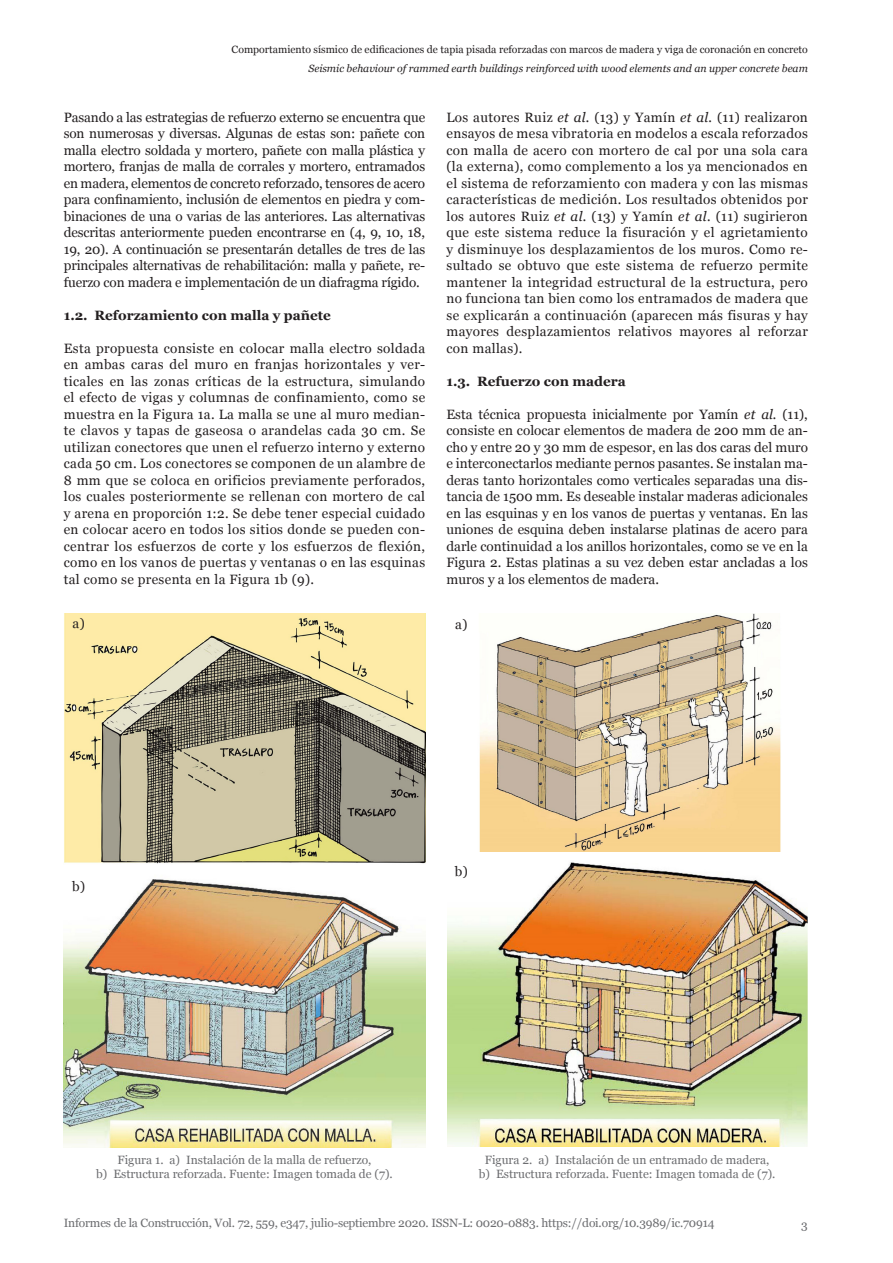
<style>
.page{position:relative;width:893px;height:1263px;background:#fff}
.page>*{position:absolute;margin:0;border:0;box-sizing:border-box;transform-origin:0 0}
.t1{font:13.5px/16.5px "Georgia";letter-spacing:.015em;color:#231f20;text-align:justify}
.t2{font:700 13.5px "Georgia";color:#231f20}
.t3{font:12px/13.5px "Georgia";color:#6c6d70;text-align:center}
.t4{font:10.5px "Georgia";color:#231f20}
.t5{font:italic 10.5px "Georgia";color:#231f20}
.s1{font-style:italic}
</style>
<div class="page">
<img style="left:64px;top:613px;width:361px;height:251px">
<img style="left:64px;top:879px;width:361px;height:268px">
<img style="left:479px;top:613px;width:302px;height:239px">
<img style="left:448px;top:862px;width:360px;height:285px">
<p class="t4" style="left:232px;top:43px;width:578px">Comportamiento sísmico de edificaciones de tapia pisada reforzadas con marcos de madera y viga de coronación en concreto</p>
<p class="t5" style="left:308px;top:63px;width:501px">Seismic behaviour of rammed earth buildings reinforced with wood elements and an upper concrete beam</p>
<p class="t1" style="left:64px;top:109px;width:363px">Pasando a las estrategias de refuerzo externo se encuentra que son numerosas y diversas. Algunas de estas son: pañete con malla electro soldada y mortero, pañete con malla plástica y mortero, franjas de malla de corrales y mortero, entramados en madera, elementos de concreto reforzado, tensores de acero para confinamiento, inclusión de elementos en piedra y com&shy;binaciones de una o varias de las anteriores. Las alternativas descritas anteriormente pueden encontrarse en (4, 9, 10, 18, 19, 20). A continuación se presentarán detalles de tres de las principales alternativas de rehabilitación: malla y pañete, re&shy;fuerzo con madera e implementación de un diafragma rígido.</p>
<p class="t2" style="left:64px;top:307px;width:269px">1.2. Reforzamiento con malla y pañete</p>
<p class="t1" style="left:64px;top:340px;width:363px">Esta propuesta consiste en colocar malla electro soldada en ambas caras del muro en franjas horizontales y ver&shy;ticales en las zonas críticas de la estructura, simulando el efecto de vigas y columnas de confinamiento, como se muestra en la Figura 1a. La malla se une al muro median&shy;te clavos y tapas de gaseosa o arandelas cada 30 cm. Se utilizan conectores que unen el refuerzo interno y externo cada 50 cm. Los conectores se componen de un alambre de 8 mm que se coloca en orificios previamente perforados, los cuales posteriormente se rellenan con mortero de cal y arena en proporción 1:2. Se debe tener especial cuidado en colocar acero en todos los sitios donde se pueden con&shy;centrar los esfuerzos de corte y los esfuerzos de flexión, como en los vanos de puertas y ventanas o en las esquinas tal como se presenta en la Figura 1b (9).</p>
<p class="t1" style="left:73px;top:615px;width:14px">a)</p>
<p class="t1" style="left:446px;top:109px;width:363px">Los autores Ruiz <span class="s1">et al.</span> (13) y Yamín <span class="s1">et al.</span> (11) realizaron ensayos de mesa vibratoria en modelos a escala reforzados con malla de acero con mortero de cal por una sola cara (la externa), como complemento a los ya mencionados en el sistema de reforzamiento con madera y con las mismas características de medición. Los resultados obtenidos por los autores Ruiz <span class="s1">et al.</span> (13) y Yamín <span class="s1">et al.</span> (11) sugirieron que este sistema reduce la fisuración y el agrietamiento y disminuye los desplazamientos de los muros. Como re&shy;sultado se obtuvo que este sistema de refuerzo permite mantener la integridad estructural de la estructura, pero no funciona tan bien como los entramados de madera que se explicarán a continuación (aparecen más fisuras y hay mayores desplazamientos relativos mayores al reforzar con mallas).</p>
<p class="t2" style="left:446px;top:373px;width:181px">1.3. Refuerzo con madera</p>
<p class="t1" style="left:446px;top:406px;width:363px">Esta técnica propuesta inicialmente por Yamín <span class="s1">et al.</span> (11), consiste en colocar elementos de madera de 200 mm de an&shy;cho y entre 20 y 30 mm de espesor, en las dos caras del muro e interconectarlos mediante pernos pasantes. Se instalan ma&shy;deras tanto horizontales como verticales separadas una dis&shy;tancia de 1500 mm. Es deseable instalar maderas adicionales en las esquinas y en los vanos de puertas y ventanas. En las uniones de esquina deben instalarse platinas de acero para darle continuidad a los anillos horizontales, como se ve en la Figura 2. Estas platinas a su vez deben estar ancladas a los muros y a los elementos de madera.</p>
<p class="t1" style="left:455px;top:616px;width:14px">a)</p>
<p class="t1" style="left:72px;top:878px;width:14px">b)</p>
<p class="t1" style="left:455px;top:863px;width:14px">b)</p>
<p class="t3" style="left:96px;top:1153px;width:298px">Figura 1. a) Instalación de la malla de refuerzo,<br>b) Estructura reforzada. Fuente: Imagen tomada de (7).</p>
<p class="t3" style="left:479px;top:1153px;width:298px">Figura 2. a) Instalación de un entramado de madera, b) Estructura reforzada. Fuente: Imagen tomada de (7).</p>
<p class="t3" style="left:64px;top:1216px;width:652px">Informes de la Construcción, Vol. 72, 559, e347, julio-septiembre 2020. ISSN-L: 0020-0883. https://doi.org/10.3989/ic.70914</p>
<p class="t3" style="left:801px;top:1218px;width:8px">3</p>
</div>
